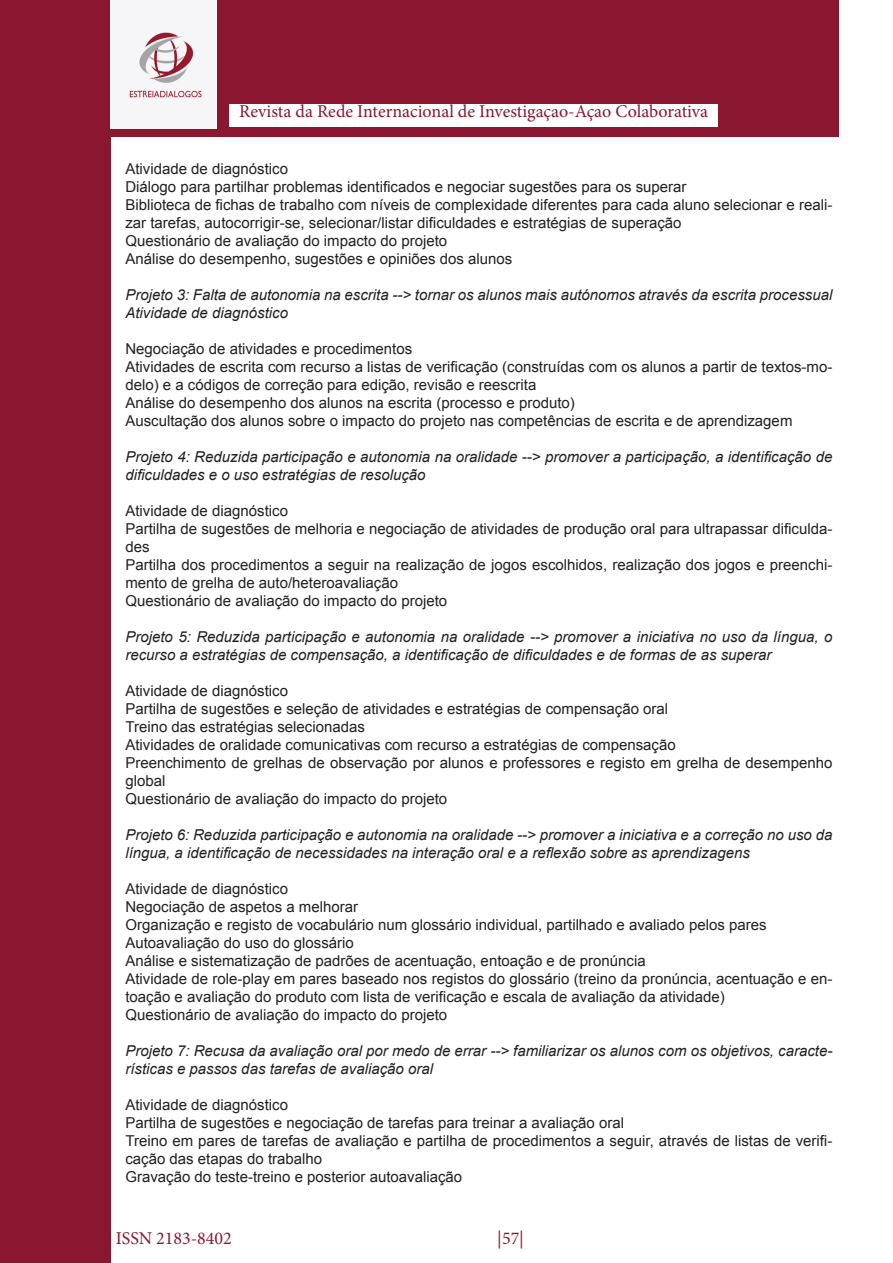
<style>
.page{position:relative;width:893px;height:1263px;background:#fff}
.page>*{position:absolute;margin:0;border:0;box-sizing:border-box;transform-origin:0 0}
.t1{font:18px "Minion Pro";color:#8b1630}
.t2{font:15px/18px "Arial";color:#231f20}
.t3{font:italic 15px/18px "Arial";color:#231f20}
</style>
<div class="page">
<div style="left:0;top:0;width:839px;height:136px;background:#8b1630"></div>
<img style="left:111px;top:0;width:106px;height:129px">
<div style="left:0;top:136px;width:111px;height:1127px;background:#8b1630"></div>
<div style="left:230px;top:104px;width:488px;height:23px;background:#fff"></div>
<p class="t1" style="left:239px;top:99px;width:470px">Revista da Rede Internacional de Investigaçao-Açao Colaborativa</p>
<p class="t2" style="left:125px;top:159px;width:164px">Atividade de diagnóstico</p>
<p class="t2" style="left:125px;top:177px;width:563px">Diálogo para partilhar problemas identificados e negociar sugestões para os superar</p>
<p class="t2" style="left:125px;top:195px;width:708px">Biblioteca de fichas de trabalho com níveis de complexidade diferentes para cada aluno selecionar e reali&shy;zar tarefas, autocorrigir-se, selecionar/listar dificuldades e estratégias de superação</p>
<p class="t2" style="left:125px;top:231px;width:323px">Questionário de avaliação do impacto do projeto</p>
<p class="t2" style="left:125px;top:249px;width:388px">Análise do desempenho, sugestões e opiniões dos alunos</p>
<p class="t3" style="left:125px;top:285px;width:708px">Projeto 3: Falta de autonomia na escrita --&gt; tornar os alunos mais autónomos através da escrita processual</p>
<p class="t3" style="left:125px;top:303px;width:164px">Atividade de diagnóstico</p>
<p class="t2" style="left:125px;top:339px;width:288px">Negociação de atividades e procedimentos</p>
<p class="t2" style="left:125px;top:357px;width:708px">Atividades de escrita com recurso a listas de verificação (construídas com os alunos a partir de textos-mo&shy;delo) e a códigos de correção para edição, revisão e reescrita</p>
<p class="t2" style="left:125px;top:393px;width:451px">Análise do desempenho dos alunos na escrita (processo e produto)</p>
<p class="t2" style="left:125px;top:411px;width:668px">Auscultação dos alunos sobre o impacto do projeto nas competências de escrita e de aprendizagem</p>
<p class="t3" style="left:125px;top:447px;width:708px">Projeto 4: Reduzida participação e autonomia na oralidade --&gt; promover a participação, a identificação de dificuldades e o uso estratégias de resolução</p>
<p class="t2" style="left:125px;top:501px;width:164px">Atividade de diagnóstico</p>
<p class="t2" style="left:125px;top:519px;width:708px">Partilha de sugestões de melhoria e negociação de atividades de produção oral para ultrapassar dificulda&shy;des</p>
<p class="t2" style="left:125px;top:555px;width:708px">Partilha dos procedimentos a seguir na realização de jogos escolhidos, realização dos jogos e preenchi&shy;mento de grelha de auto/heteroavaliação</p>
<p class="t2" style="left:125px;top:591px;width:323px">Questionário de avaliação do impacto do projeto</p>
<p class="t3" style="left:125px;top:627px;width:708px">Projeto 5: Reduzida participação e autonomia na oralidade --&gt; promover a iniciativa no uso da língua, o recurso a estratégias de compensação, a identificação de dificuldades e de formas de as superar</p>
<p class="t2" style="left:125px;top:681px;width:164px">Atividade de diagnóstico</p>
<p class="t2" style="left:125px;top:699px;width:544px">Partilha de sugestões e seleção de atividades e estratégias de compensação oral</p>
<p class="t2" style="left:125px;top:717px;width:241px">Treino das estratégias selecionadas</p>
<p class="t2" style="left:125px;top:735px;width:552px">Atividades de oralidade comunicativas com recurso a estratégias de compensação</p>
<p class="t2" style="left:125px;top:753px;width:708px">Preenchimento de grelhas de observação por alunos e professores e registo em grelha de desempenho global</p>
<p class="t2" style="left:125px;top:789px;width:323px">Questionário de avaliação do impacto do projeto</p>
<p class="t3" style="left:125px;top:825px;width:708px">Projeto 6: Reduzida participação e autonomia na oralidade --&gt; promover a iniciativa e a correção no uso da língua, a identificação de necessidades na interação oral e a reflexão sobre as aprendizagens</p>
<p class="t2" style="left:125px;top:879px;width:164px">Atividade de diagnóstico</p>
<p class="t2" style="left:125px;top:897px;width:234px">Negociação de aspetos a melhorar</p>
<p class="t2" style="left:125px;top:915px;width:643px">Organização e registo de vocabulário num glossário individual, partilhado e avaliado pelos pares</p>
<p class="t2" style="left:125px;top:933px;width:230px">Autoavaliação do uso do glossário</p>
<p class="t2" style="left:125px;top:951px;width:522px">Análise e sistematização de padrões de acentuação, entoação e de pronúncia</p>
<p class="t2" style="left:125px;top:969px;width:708px">Atividade de role-play em pares baseado nos registos do glossário (treino da pronúncia, acentuação e en&shy;toação e avaliação do produto com lista de verificação e escala de avaliação da atividade)</p>
<p class="t2" style="left:125px;top:1005px;width:323px">Questionário de avaliação do impacto do projeto</p>
<p class="t3" style="left:125px;top:1041px;width:708px">Projeto 7: Recusa da avaliação oral por medo de errar --&gt; familiarizar os alunos com os objetivos, caracte&shy;rísticas e passos das tarefas de avaliação oral</p>
<p class="t2" style="left:125px;top:1095px;width:164px">Atividade de diagnóstico</p>
<p class="t2" style="left:125px;top:1113px;width:500px">Partilha de sugestões e negociação de tarefas para treinar a avaliação oral</p>
<p class="t2" style="left:125px;top:1131px;width:708px">Treino em pares de tarefas de avaliação e partilha de procedimentos a seguir, através de listas de verifi&shy;cação das etapas do trabalho</p>
<p class="t2" style="left:125px;top:1167px;width:338px">Gravação do teste-treino e posterior autoavaliação</p>
<p class="t1" style="left:116px;top:1226px;width:117px">ISSN 2183-8402</p>
<p class="t1" style="left:497px;top:1226px;width:28px">|57|</p>
</div>
